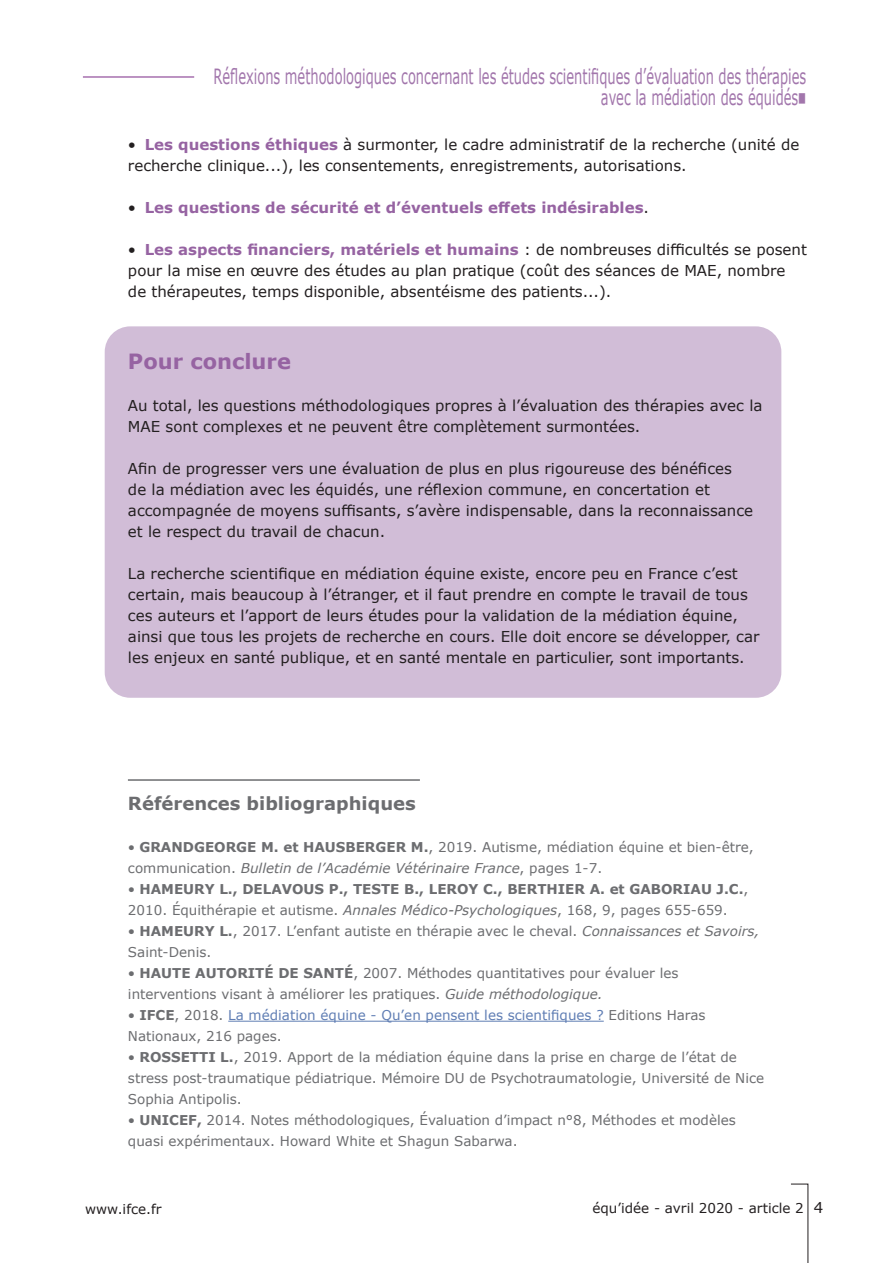
<style>
.page{position:relative;width:893px;height:1263px;background:#fff}
.page>*{position:absolute;margin:0;border:0;box-sizing:border-box;transform-origin:0 0}
.t1{font:21px/21px "Verdana";color:#a276ac;text-align:right;scale:.62 1}
.titre_paragraphe{font:700 21px "Verdana";color:#9663a2}
.t2{font:700 18px "Verdana";color:#6c6d70}
.t3{font:15px/21px "Verdana";color:#231f20}
.t4{font:700 15px "Verdana";color:#9663a2}
.t5{font:13.5px/21px "Verdana";color:#6c6d70}
.t6{font:700 13.5px/21px "Verdana";color:#6c6d70}
.t7{font:13.5px/21px "Verdana";color:#607eb4}
.t8{font:13.5px "Verdana";color:#231f20}
.s1{font-weight:700;color:#9663a2}
.s2{font-weight:400;color:#231f20}
.s3{font-weight:700}
.s4{font-style:italic}
.s5{font-weight:400}
.s6{font-weight:400;font-style:italic}
.s7{color:#6c6d70}
.s8{font-weight:700;color:#6c6d70}
.s9{font-size:15px}
</style>
<div class="page">
<svg style="left:791px;top:1183px;width:18px;height:80px"></svg>
<hr style="left:83px;top:77px;width:111px;height:1px;background:#7b2987">
<div style="left:105px;top:326px;width:676px;height:372px;background:#d1bdd7;border-radius:26px"></div>
<hr style="left:228px;top:1021px;width:376px;height:1px;background:#607eb4">
<hr style="left:128px;top:779px;width:292px;height:2px;background:#6c6d70">
<h1 class="t1" style="left:213px;top:66px;width:958px">Réflexions méthodologiques concernant les études scientifiques d’évaluation des thérapies avec la médiation des équidés■</h1>
<p class="t3" style="left:128px;top:134px;width:673px">• <span class="s1">Les questions éthiques</span> à surmonter, le cadre administratif de la recherche (unité de recherche clinique...), les consentements, enregistrements, autorisations.</p>
<p class="t4" style="left:128px;top:197px;width:522px"><span class="s2">•</span> Les questions de sécurité et d’éventuels effets indésirables<span class="s2">.</span></p>
<p class="t3" style="left:128px;top:239px;width:680px">• <span class="s1">Les aspects financiers, matériels et humains</span> : de nombreuses difficultés se posent pour la mise en œuvre des études au plan pratique (coût des séances de MAE, nombre de thérapeutes, temps disponible, absentéisme des patients...).</p>
<p class="titre_paragraphe" style="left:128px;top:346px;width:164px">Pour conclure</p>
<p class="t3" style="left:128px;top:395px;width:636px">Au total, les questions méthodologiques propres à l’évaluation des thérapies avec la<br>MAE sont complexes et ne peuvent être complètement surmontées.</p>
<p class="t3" style="left:128px;top:458px;width:627px">Afin de progresser vers une évaluation de plus en plus rigoureuse des bénéfices de la médiation avec les équidés, une réflexion commune, en concertation et accompagnée de moyens suffisants, s’avère indispensable, dans la reconnaissance et le respect du travail de chacun.</p>
<p class="t3" style="left:128px;top:563px;width:633px">La recherche scientifique en médiation équine existe, encore peu en France c’est certain, mais beaucoup à l’étranger, et il faut prendre en compte le travail de tous ces auteurs et l’apport de leurs études pour la validation de la médiation équine, ainsi que tous les projets de recherche en cours. Elle doit encore se développer, car les enjeux en santé publique, et en santé mentale en particulier, sont importants.</p>
<p class="t2" style="left:128px;top:791px;width:289px">Références bibliographiques</p>
<p class="t5" style="left:128px;top:836px;width:627px">• <span class="s3">GRANDGEORGE M. et HAUSBERGER M.</span>, 2019. Autisme, médiation équine et bien-être, communication. <span class="s4">Bulletin de l’Académie Vétérinaire France</span>, pages 1-7.</p>
<p class="t6" style="left:128px;top:878px;width:622px"><span class="s5">•</span> HAMEURY L., DELAVOUS P., TESTE B., LEROY C., BERTHIER A. et GABORIAU J.C.<span class="s5">,<br>2010. Équithérapie et autisme.</span> <span class="s6">Annales Médico-Psychologiques</span><span class="s5">, 168, 9, pages 655-659.</span></p>
<p class="t5" style="left:128px;top:920px;width:633px">• <span class="s3">HAMEURY L.</span>, 2017. L’enfant autiste en thérapie avec le cheval. <span class="s4">Connaissances et Savoirs,<br></span>Saint-Denis.</p>
<p class="t5" style="left:128px;top:962px;width:552px">• <span class="s3">HAUTE AUTORITÉ DE SANTÉ</span>, 2007. Méthodes quantitatives pour évaluer les interventions visant à améliorer les pratiques. <span class="s4">Guide méthodologique.</span></p>
<p class="t7" style="left:128px;top:1004px;width:579px"><span class="s7">•</span> <span class="s8">IFCE</span><span class="s7">, 2018.</span> La médiation équine - Qu’en pensent les scientifiques ? <span class="s7">Editions Haras<br>Nationaux, 216 pages.</span></p>
<p class="t5" style="left:128px;top:1046px;width:638px">• <span class="s3">ROSSETTI L.</span>, 2019. Apport de la médiation équine dans la prise en charge de l’état de stress post-traumatique pédiatrique. Mémoire DU de Psychotraumatologie, Université de Nice<br>Sophia Antipolis.</p>
<p class="t5" style="left:128px;top:1109px;width:609px">• <span class="s3">UNICEF,</span> 2014. Notes méthodologiques, Évaluation d’impact n°8, Méthodes et modèles quasi expérimentaux. Howard White et Shagun Sabarwa.</p>
<p class="t8" style="left:85px;top:1200px;width:78px">www.ifce.fr</p>
<p class="t8" style="left:592px;top:1199px;width:232px">équ’idée - avril 2020 - article 2 <span class="s9">4</span></p>
</div>
